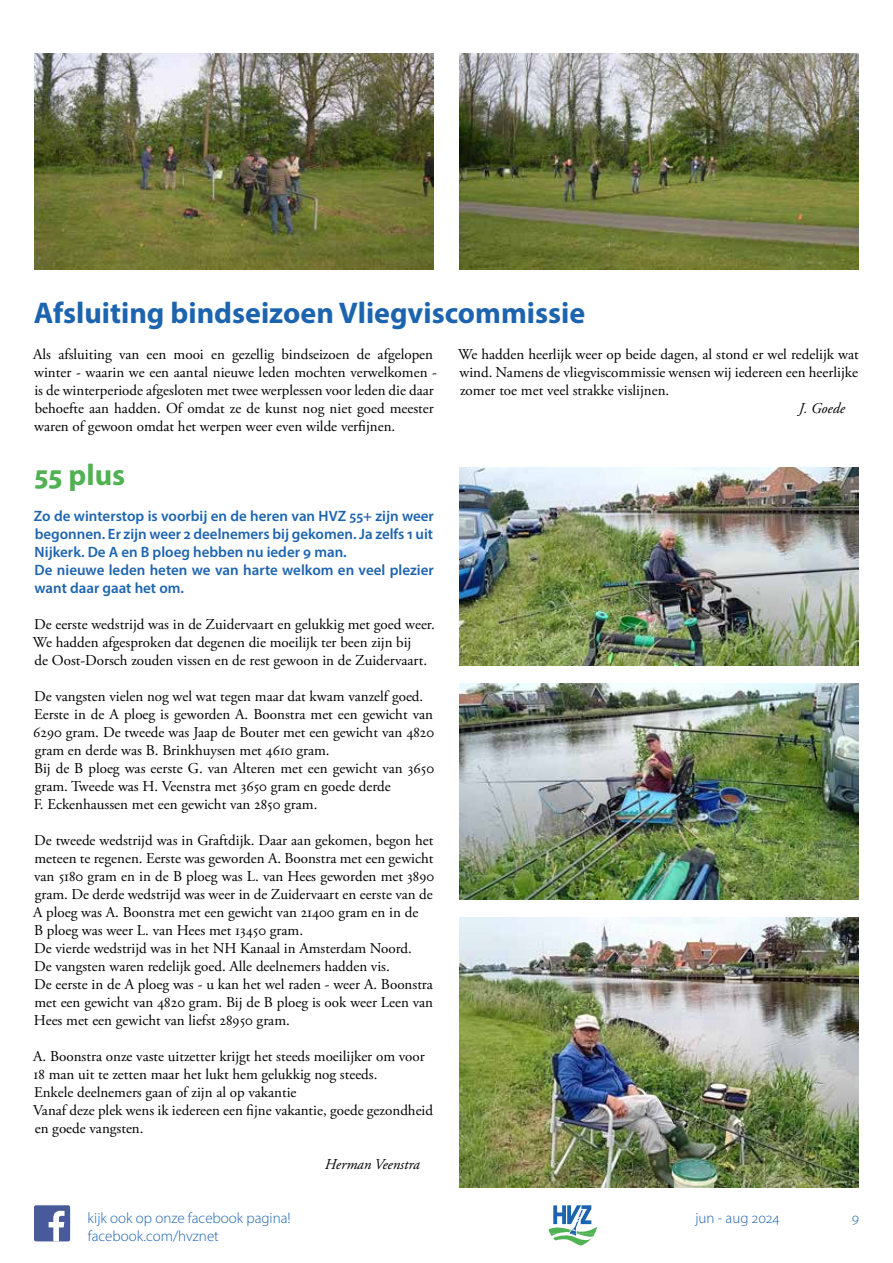
<style>
.page{position:relative;width:893px;height:1263px;background:#fff}
.page>*{position:absolute;margin:0;border:0;box-sizing:border-box;transform-origin:0 0}
.t1{font:700 30px "Myriad Pro";color:#1d64af}
.t2{font:700 30px "Myriad Pro";color:#51b253}
.t3{font:15px/18px "Adobe Garamond Pro";color:#000}
.t4{font:600 15px/18px "Myriad Pro";color:#1d64af}
.t5{font:300 15px "Myriad Pro";color:#1d64af}
.t6{font:italic 15px "Adobe Garamond Pro";color:#000}
</style>
<div class="page">
<svg style="left:549px;top:1205px;width:48px;height:40px"></svg>
<div style="left:34px;top:1205px;width:36px;height:36px;background:#485a99;border-radius:2px"></div>
<svg style="left:49px;top:1211px;width:16px;height:30px"></svg>
<img style="left:34px;top:53px;width:400px;height:216px">
<img style="left:459px;top:53px;width:400px;height:216px">
<img style="left:459px;top:467px;width:400px;height:198px">
<img style="left:459px;top:683px;width:400px;height:216px">
<img style="left:459px;top:917px;width:400px;height:270px">
<h1 class="t1" style="left:34px;top:293px;width:553px">Afsluiting bindseizoen Vliegviscommissie</h1>
<p class="t3" style="left:33px;top:346px;width:405px">Als afsluiting van een mooi en gezellig bindseizoen de afgelopen winter - waarin we een aantal nieuwe leden mochten verwelkomen - is de winterperiode afgesloten met twee werplessen voor leden die daar behoefte aan hadden. Of omdat ze de kunst nog niet goed meester waren of gewoon omdat het werpen weer even wilde verfijnen.</p>
<p class="t3" style="left:458px;top:346px;width:402px;text-align:justify">We hadden heerlijk weer op beide dagen, al stond er wel redelijk wat wind. Namens de vliegviscommissie wensen wij iedereen een heerlijke zomer toe met veel strakke vislijnen.</p>
<p class="t6" style="left:799px;top:399px;width:48px">J. Goede</p>
<h1 class="t2" style="left:35px;top:455px;width:92px">55 plus</h1>
<p class="t4" style="left:34px;top:507px;width:401px">Zo de winterstop is voorbij en de heren van HVZ 55+ zijn weer begonnen. Er zijn weer 2 deelnemers bij gekomen. Ja zelfs 1 uit Nijkerk. De A en B ploeg hebben nu ieder 9 man.<br>De nieuwe leden heten we van harte welkom en veel plezier want daar gaat het om.</p>
<p class="t3" style="left:33px;top:616px;width:403px">De eerste wedstrijd was in de Zuidervaart en gelukkig met goed weer.<br>We hadden afgesproken dat degenen die moeilijk ter been zijn bij<br>de Oost-Dorsch zouden vissen en de rest gewoon in de Zuidervaart.</p>
<p class="t3" style="left:33px;top:688px;width:403px">De vangsten vielen nog wel wat tegen maar dat kwam vanzelf goed.<br>Eerste in de A ploeg is geworden A. Boonstra met een gewicht van 6290 gram. De tweede was Jaap de Bouter met een gewicht van 4820 gram en derde was B. Brinkhuysen met 4610 gram.<br>Bij de B ploeg was eerste G. van Alteren met een gewicht van 3650 gram. Tweede was H. Veenstra met 3650 gram en goede derde<br>F. Eckenhaussen met een gewicht van 2850 gram.</p>
<p class="t3" style="left:33px;top:832px;width:402px">De tweede wedstrijd was in Graftdijk. Daar aan gekomen, begon het meteen te regenen. Eerste was geworden A. Boonstra met een gewicht van 5180 gram en in de B ploeg was L. van Hees geworden met 3890 gram. De derde wedstrijd was weer in de Zuidervaart en eerste van de A ploeg was A. Boonstra met een gewicht van 21400 gram en in de<br>B ploeg was weer L. van Hees met 13450 gram.<br>De vierde wedstrijd was in het NH Kanaal in Amsterdam Noord.<br>De vangsten waren redelijk goed. Alle deelnemers hadden vis.<br>De eerste in de A ploeg was - u kan het wel raden - weer A. Boonstra met een gewicht van 4820 gram. Bij de B ploeg is ook weer Leen van Hees met een gewicht van liefst 28950 gram.</p>
<p class="t3" style="left:33px;top:1048px;width:401px">A. Boonstra onze vaste uitzetter krijgt het steeds moeilijker om voor 18 man uit te zetten maar het lukt hem gelukkig nog steeds.<br>Enkele deelnemers gaan of zijn al op vakantie<br>Vanaf deze plek wens ik iedereen een fijne vakantie, goede gezondheid en goede vangsten.</p>
<p class="t6" style="left:325px;top:1155px;width:96px">Herman Veenstra</p>
<p class="t5" style="left:88px;top:1209px;width:205px">kijk ook op onze facebook pagina!</p>
<p class="t5" style="left:695px;top:1209px;width:86px">jun - aug 2024</p>
<p class="t5" style="left:852px;top:1209px;width:9px">9</p>
<p class="t5" style="left:88px;top:1227px;width:133px">facebook.com/hvznet</p>
</div>
